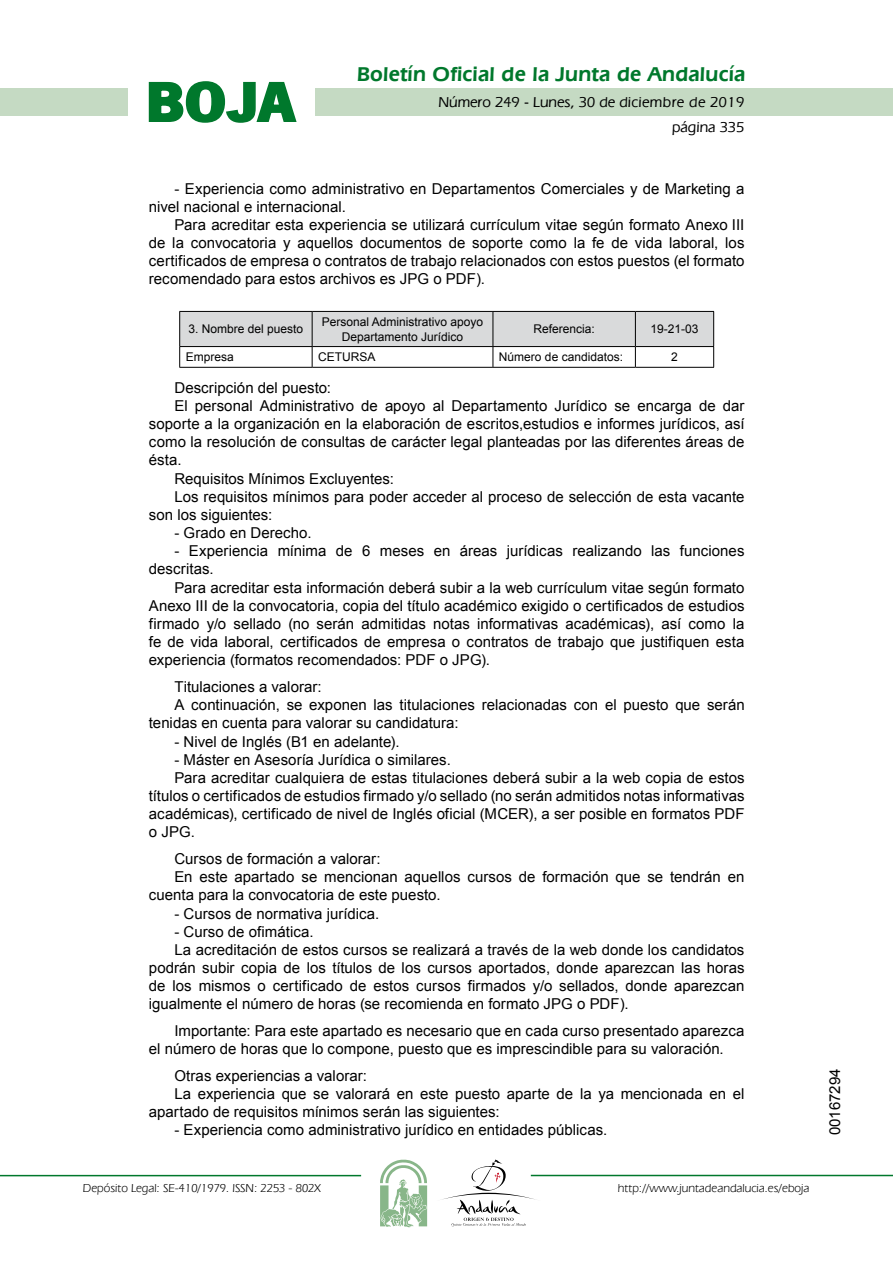
<style>
.page{position:relative;width:893px;height:1263px;background:#fff}
.page>*{position:absolute;margin:0;border:0;box-sizing:border-box;transform-origin:0 0}
.t1{font:700 57.75px "News Got T";color:#00782c;scale:1.14 1}
.t2{font:600 21px "Eras IT Cby BT";letter-spacing:.01em;color:#00782c}
.t3{font:15px/18.1px "Arial";color:#000}
.t4{font:500 15px/24.5px "Eras IT Cby BT";color:#000;text-align:right}
.t5{font:12px/14.4px "Arial";color:#000;text-align:center}
.t6{font:12px "Eras IT Cby BT";color:#000}
</style>
<div class="page">
<div style="left:315px;top:88px;width:577px;height:28px;background:#c5dac3"></div>
<div style="left:0;top:88px;width:128px;height:28px;background:#c5dac3"></div>
<hr style="left:0;top:1175px;width:361px;height:1px;background:#00782c">
<hr style="left:531px;top:1175px;width:361px;height:1px;background:#00782c">
<svg style="left:148px;top:81px;width:149px;height:42px"></svg>
<svg style="left:380px;top:1159px;width:47px;height:68px"></svg>
<svg style="left:442px;top:1159px;width:100px;height:67px"></svg>
<svg style="left:179px;top:311px;width:535px;height:56px"></svg>
<hr style="left:179px;top:367px;width:133px;height:1px;background:#000">
<hr style="left:312px;top:367px;width:181px;height:1px;background:#000">
<hr style="left:493px;top:367px;width:142px;height:1px;background:#000">
<hr style="left:635px;top:367px;width:79px;height:1px;background:#000">
<h1 class="t1" style="left:145px;top:68px;width:133px">BOJA</h1>
<h2 class="t2" style="left:357px;top:62px;width:390px">Boletín Oficial de la Junta de Andalucía</h2>
<p class="t4" style="left:438px;top:90px;width:307px">Número 249 - Lunes, 30 de diciembre de 2019 página 335</p>
<p class="t3" style="left:149px;top:180px;width:597px;text-indent:26px">- Experiencia como administrativo en Departamentos Comerciales y de Marketing a nivel nacional e internacional.</p>
<p class="t3" style="left:149px;top:216px;width:597px;text-align:justify;text-indent:26px">Para acreditar esta experiencia se utilizará currículum vitae según formato Anexo III de la convocatoria y aquellos documentos de soporte como la fe de vida laboral, los certificados de empresa o contratos de trabajo relacionados con estos puestos (el formato recomendado para estos archivos es JPG o PDF).</p>
<p class="t5" style="left:188px;top:322px;width:116px">3. Nombre del puesto</p>
<p class="t5" style="left:322px;top:315px;width:163px">Personal Administrativo apoyo<br>Departamento Jurídico</p>
<p class="t5" style="left:533px;top:322px;width:63px">Referencia:</p>
<p class="t5" style="left:650px;top:322px;width:50px">19-21-03</p>
<p class="t5" style="left:186px;top:350px;width:50px">Empresa</p>
<p class="t5" style="left:318px;top:350px;width:59px">CETURSA</p>
<p class="t5" style="left:499px;top:350px;width:126px">Número de candidatos:</p>
<p class="t5" style="left:671px;top:350px;width:8px">2</p>
<p class="t3" style="left:174px;top:379px;width:158px">Descripción del puesto:</p>
<p class="t3" style="left:174px;top:397px;width:571px">El personal Administrativo de apoyo al Departamento Jurídico se encarga de dar</p>
<p class="t3" style="left:149px;top:415px;width:597px">soporte a la organización en la elaboración de escritos,estudios e informes jurídicos, así</p>
<p class="t3" style="left:149px;top:433px;width:597px">como la resolución de consultas de carácter legal planteadas por las diferentes áreas de</p>
<p class="t3" style="left:149px;top:451px;width:34px">ésta.</p>
<p class="t3" style="left:174px;top:469px;width:221px">Requisitos Mínimos Excluyentes:</p>
<p class="t3" style="left:174px;top:488px;width:571px">Los requisitos mínimos para poder acceder al proceso de selección de esta vacante</p>
<p class="t3" style="left:149px;top:506px;width:125px">son los siguientes:</p>
<p class="t3" style="left:174px;top:524px;width:139px">- Grado en Derecho.</p>
<p class="t3" style="left:149px;top:542px;width:597px;text-indent:26px">- Experiencia mínima de 6 meses en áreas jurídicas realizando las funciones descritas.</p>
<p class="t3" style="left:149px;top:578px;width:597px;text-align:justify;text-indent:26px">Para acreditar esta información deberá subir a la web currículum vitae según formato Anexo III de la convocatoria, copia del título académico exigido o certificados de estudios firmado y/o sellado (no serán admitidas notas informativas académicas), así como la fe de vida laboral, certificados de empresa o contratos de trabajo que justifiquen esta experiencia (formatos recomendados: PDF o JPG).</p>
<p class="t3" style="left:174px;top:678px;width:149px">Titulaciones a valorar:</p>
<p class="t3" style="left:174px;top:696px;width:571px">A continuación, se exponen las titulaciones relacionadas con el puesto que serán</p>
<p class="t3" style="left:149px;top:714px;width:311px">tenidas en cuenta para valorar su candidatura:</p>
<p class="t3" style="left:174px;top:732px;width:227px">- Nivel de Inglés (B1 en adelante).</p>
<p class="t3" style="left:174px;top:751px;width:278px">- Máster en Asesoría Jurídica o similares.</p>
<p class="t3" style="left:174px;top:769px;width:571px">Para acreditar cualquiera de estas titulaciones deberá subir a la web copia de estos</p>
<p class="t3" style="left:149px;top:787px;width:597px">títulos o certificados de estudios firmado y/o sellado (no serán admitidos notas informativas</p>
<p class="t3" style="left:149px;top:805px;width:597px">académicas), certificado de nivel de Inglés oficial (MCER), a ser posible en formatos PDF</p>
<p class="t3" style="left:149px;top:823px;width:48px">o JPG.</p>
<p class="t3" style="left:174px;top:850px;width:208px">Cursos de formación a valorar:</p>
<p class="t3" style="left:174px;top:868px;width:571px">En este apartado se mencionan aquellos cursos de formación que se tendrán en</p>
<p class="t3" style="left:149px;top:886px;width:293px">cuenta para la convocatoria de este puesto.</p>
<p class="t3" style="left:174px;top:904px;width:206px">- Cursos de normativa jurídica.</p>
<p class="t3" style="left:174px;top:923px;width:141px">- Curso de ofimática.</p>
<p class="t3" style="left:174px;top:941px;width:571px">La acreditación de estos cursos se realizará a través de la web donde los candidatos</p>
<p class="t3" style="left:149px;top:959px;width:597px">podrán subir copia de los títulos de los cursos aportados, donde aparezcan las horas</p>
<p class="t3" style="left:149px;top:977px;width:597px">de los mismos o certificado de estos cursos firmados y/o sellados, donde aparezcan</p>
<p class="t3" style="left:149px;top:995px;width:481px">igualmente el número de horas (se recomienda en formato JPG o PDF).</p>
<p class="t3" style="left:149px;top:1022px;width:597px;text-indent:26px">Importante: Para este apartado es necesario que en cada curso presentado aparezca el número de horas que lo compone, puesto que es imprescindible para su valoración.</p>
<p class="t3" style="left:174px;top:1067px;width:194px">Otras experiencias a valorar:</p>
<p class="t3" style="left:174px;top:1085px;width:571px">La experiencia que se valorará en este puesto aparte de la ya mencionada en el</p>
<p class="t3" style="left:149px;top:1103px;width:352px">apartado de requisitos mínimos serán las siguientes:</p>
<p class="t3" style="left:174px;top:1121px;width:434px">- Experiencia como administrativo jurídico en entidades públicas.</p>
<p class="t6" style="left:83px;top:1181px;width:239px">Depósito Legal: SE-410/1979. ISSN: 2253 - 802X</p>
<p class="t6" style="left:618px;top:1181px;width:193px">http://www.juntadeandalucia.es/eboja</p>
<p class="t3" style="left:826px;top:1135px;width:68px;rotate:-90deg">00167294</p>
</div>
